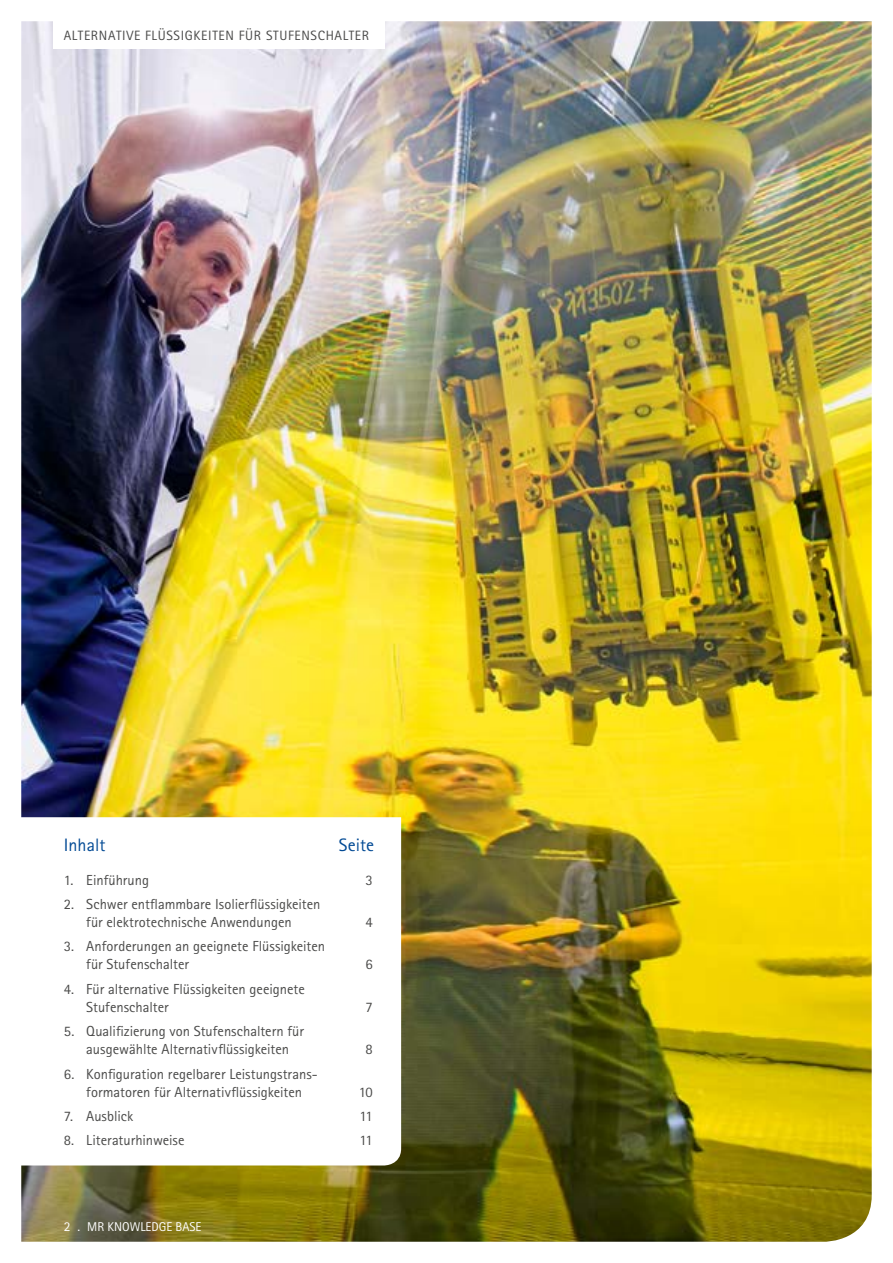
<style>
.page{position:relative;width:893px;height:1263px;background:#fff}
.page>*{position:absolute;margin:0;border:0;box-sizing:border-box;transform-origin:0 0}
.t1{font:18px "Rotis Sans Serif";letter-spacing:.005em;color:#004994}
.t2{font:14.55px/18px "Rotis Sans Serif";color:#4a4a49;text-align:center}
.t3{font:13.5px "Rotis Sans Serif";letter-spacing:.05em;color:#4a4a49}
.t4{font:12.75px "Rotis Sans Serif";color:#fff}
.s1{font-size:13.5px}
</style>
<div class="page">
<img style="left:21px;top:21px;width:851px;height:1221px">
<svg style="left:21px;top:817px;width:380px;height:348px"></svg>
<div style="left:53px;top:11px;width:332px;height:38px;background:#fff"></div>
<p class="t3" style="left:64px;top:28px;width:307px">ALTERNATIVE FLÜSSIGKEITEN FÜR STUFENSCHALTER</p>
<p class="t1" style="left:64px;top:835px;width:43px">Inhalt</p>
<p class="t1" style="left:339px;top:835px;width:37px">Seite</p>
<p class="t2" style="left:64px;top:871px;width:87px">1. Einführung</p>
<p class="t2" style="left:366px;top:871px;width:9px">3</p>
<p class="t2" style="left:64px;top:895px;width:258px">2. Schwer entflammbare Isolierflüssigkeiten für elektrotechnische Anwendungen</p>
<p class="t2" style="left:366px;top:913px;width:9px">4</p>
<p class="t2" style="left:86px;top:937px;width:240px;text-align:left;text-indent:-22px">3. Anforderungen an geeignete Flüssigkeiten für Stufenschalter</p>
<p class="t2" style="left:86px;top:980px;width:220px;text-align:left;text-indent:-22px">4. Für alternative Flüssigkeiten geeignete<br>Stufenschalter</p>
<p class="t2" style="left:64px;top:1022px;width:242px">5. Qualifizierung von Stufenschaltern für ausgewählte Alternativflüssigkeiten</p>
<p class="t2" style="left:64px;top:1064px;width:256px">6. Konfiguration regelbarer Leistungstrans&shy;formatoren für Alternativflüssigkeiten</p>
<p class="t2" style="left:366px;top:955px;width:9px">6</p>
<p class="t2" style="left:366px;top:998px;width:9px">7</p>
<p class="t2" style="left:365px;top:1040px;width:9px">8</p>
<p class="t2" style="left:359px;top:1082px;width:16px">10</p>
<p class="t2" style="left:64px;top:1107px;width:71px">7. Ausblick</p>
<p class="t2" style="left:359px;top:1107px;width:15px">11</p>
<p class="t2" style="left:64px;top:1131px;width:122px">8. Literaturhinweise</p>
<p class="t2" style="left:359px;top:1131px;width:15px">11</p>
<p class="t4" style="left:64px;top:1219px;width:139px"><span class="s1">2 .</span> MR KNOWLEDGE BASE</p>
</div>
